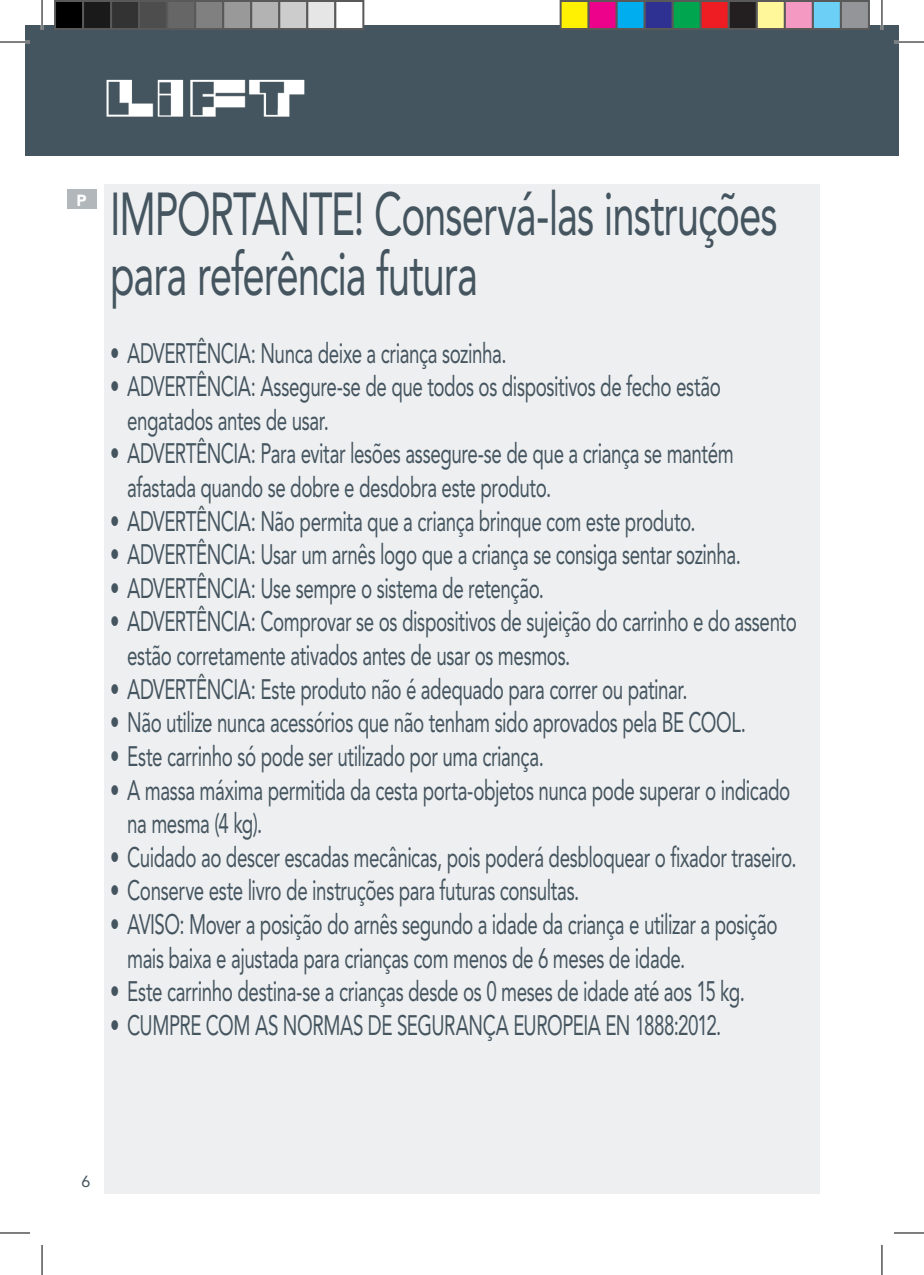
<style>
.page{position:relative;width:924px;height:1275px;background:#fff}
.page>*{position:absolute;margin:0;border:0;box-sizing:border-box;transform-origin:0 0}
.t1{font:60px/60px "Avenir LT";letter-spacing:-.025em;color:#45555f;scale:.67 1}
.t2{font:28px/33.6px "Avenir LT";letter-spacing:-.02em;color:#45555f;scale:.67 1}
.t3{font:16px "Avenir LT";color:#45555f}
.t4{font:900 16px "Avenir LT";color:#fff}
</style>
<div class="page">
<div style="left:25px;top:25px;width:873px;height:130px;background:#45555f"></div>
<div style="left:104px;top:184px;width:715px;height:1009px;background:#eeeff1"></div>
<img style="left:106px;top:79px;width:199px;height:38px">
<div style="left:67px;top:189px;width:30px;height:20px;background:#b2b7bb"></div>
<hr style="left:0;top:41px;width:30px;height:2px;background:#fff">
<hr style="left:893px;top:41px;width:30px;height:2px;background:#fff">
<hr style="left:41px;top:0;width:2px;height:30px;background:#fff">
<hr style="left:880px;top:0;width:2px;height:30px;background:#fff">
<hr style="left:0;top:42px;width:30px;height:1px;background:#000">
<hr style="left:893px;top:42px;width:30px;height:1px;background:#000">
<hr style="left:0;top:1232px;width:30px;height:1px;background:#000">
<hr style="left:893px;top:1232px;width:30px;height:1px;background:#000">
<hr style="left:42px;top:0;width:1px;height:30px;background:#000">
<hr style="left:42px;top:1245px;width:1px;height:30px;background:#000">
<hr style="left:881px;top:0;width:1px;height:30px;background:#000">
<hr style="left:881px;top:1245px;width:1px;height:30px;background:#000">
<div style="left:55px;top:1px;width:28px;height:28px;background:#000"></div>
<div style="left:54px;top:0;width:30px;height:30px;border:2px solid #595959"></div>
<div style="left:83px;top:1px;width:28px;height:28px;background:#1a1a1a"></div>
<div style="left:82px;top:0;width:30px;height:30px;border:2px solid #595959"></div>
<div style="left:111px;top:1px;width:28px;height:28px;background:#333"></div>
<div style="left:110px;top:0;width:30px;height:30px;border:2px solid #595959"></div>
<div style="left:139px;top:1px;width:28px;height:28px;background:#4d4d4d"></div>
<div style="left:138px;top:0;width:30px;height:30px;border:2px solid #595959"></div>
<div style="left:167px;top:1px;width:28px;height:28px;background:#666"></div>
<div style="left:166px;top:0;width:30px;height:30px;border:2px solid #595959"></div>
<div style="left:195px;top:1px;width:28px;height:28px;background:#808080"></div>
<div style="left:194px;top:0;width:30px;height:30px;border:2px solid #595959"></div>
<div style="left:223px;top:1px;width:28px;height:28px;background:#999"></div>
<div style="left:222px;top:0;width:30px;height:30px;border:2px solid #595959"></div>
<div style="left:251px;top:1px;width:28px;height:28px;background:#b3b3b3"></div>
<div style="left:250px;top:0;width:30px;height:30px;border:2px solid #595959"></div>
<div style="left:279px;top:1px;width:28px;height:28px;background:#ccc"></div>
<div style="left:278px;top:0;width:30px;height:30px;border:2px solid #595959"></div>
<div style="left:307px;top:1px;width:28px;height:28px;background:#e6e6e6"></div>
<div style="left:306px;top:0;width:30px;height:30px;border:2px solid #595959"></div>
<div style="left:335px;top:1px;width:28px;height:28px;background:#fff"></div>
<div style="left:334px;top:0;width:30px;height:30px;border:2px solid #595959"></div>
<div style="left:560px;top:1px;width:28px;height:28px;background:#fff101"></div>
<div style="left:559px;top:0;width:30px;height:30px;border:2px solid #595959"></div>
<div style="left:588px;top:1px;width:28px;height:28px;background:#ed028c"></div>
<div style="left:587px;top:0;width:30px;height:30px;border:2px solid #595959"></div>
<div style="left:616px;top:1px;width:28px;height:28px;background:#00aeef"></div>
<div style="left:615px;top:0;width:30px;height:30px;border:2px solid #595959"></div>
<div style="left:644px;top:1px;width:28px;height:28px;background:#2e3092"></div>
<div style="left:643px;top:0;width:30px;height:30px;border:2px solid #595959"></div>
<div style="left:672px;top:1px;width:28px;height:28px;background:#00a54f"></div>
<div style="left:671px;top:0;width:30px;height:30px;border:2px solid #595959"></div>
<div style="left:700px;top:1px;width:28px;height:28px;background:#ee1d23"></div>
<div style="left:699px;top:0;width:30px;height:30px;border:2px solid #595959"></div>
<div style="left:728px;top:1px;width:28px;height:28px;background:#231f20"></div>
<div style="left:727px;top:0;width:30px;height:30px;border:2px solid #595959"></div>
<div style="left:756px;top:1px;width:28px;height:28px;background:#fff79a"></div>
<div style="left:755px;top:0;width:30px;height:30px;border:2px solid #595959"></div>
<div style="left:784px;top:1px;width:28px;height:28px;background:#f499c2"></div>
<div style="left:783px;top:0;width:30px;height:30px;border:2px solid #595959"></div>
<div style="left:812px;top:1px;width:28px;height:28px;background:#6bcff6"></div>
<div style="left:811px;top:0;width:30px;height:30px;border:2px solid #595959"></div>
<div style="left:840px;top:1px;width:28px;height:28px;background:#939598"></div>
<div style="left:839px;top:0;width:30px;height:30px;border:2px solid #595959"></div>
<p class="t4" style="left:76px;top:190px;width:12px">P</p>
<p class="t1" style="left:110px;top:185px;width:997px">IMPORTANTE! Conservá-las instruções para referência futura</p>
<p class="t2" style="left:110px;top:336px;width:593px">• ADVERTÊNCIA: Nunca deixe a criança sozinha.</p>
<p class="t2" style="left:127px;top:370px;width:887px;text-indent:-17px">• ADVERTÊNCIA: Assegure-se de que todos os dispositivos de fecho estão engatados antes de usar.</p>
<p class="t2" style="left:127px;top:437px;width:906px;text-indent:-17px">• ADVERTÊNCIA: Para evitar lesões assegure-se de que a criança se mantém afastada quando se dobre e desdobra este produto.</p>
<p class="t2" style="left:110px;top:504px;width:875px">• ADVERTÊNCIA: Não permita que a criança brinque com este produto.</p>
<p class="t2" style="left:110px;top:538px;width:942px">• ADVERTÊNCIA: Usar um arnês logo que a criança se consiga sentar sozinha.</p>
<p class="t2" style="left:110px;top:571px;width:649px">• ADVERTÊNCIA: Use sempre o sistema de retenção.</p>
<p class="t2" style="left:127px;top:605px;width:1000px;text-indent:-17px">• ADVERTÊNCIA: Comprovar se os dispositivos de sujeição do carrinho e do assento estão corretamente ativados antes de usar os mesmos.</p>
<p class="t2" style="left:110px;top:672px;width:863px">• ADVERTÊNCIA: Este produto não é adequado para correr ou patinar.</p>
<p class="t2" style="left:110px;top:706px;width:949px">• Não utilize nunca acessórios que não tenham sido aprovados pela BE COOL.</p>
<p class="t2" style="left:110px;top:739px;width:648px">• Este carrinho só pode ser utilizado por uma criança.</p>
<p class="t2" style="left:127px;top:773px;width:990px;text-indent:-17px">• A massa máxima permitida da cesta porta-objetos nunca pode superar o indicado na mesma (4 kg).</p>
<p class="t2" style="left:110px;top:840px;width:1025px">• Cuidado ao descer escadas mecânicas, pois poderá desbloquear o fixador traseiro.</p>
<p class="t2" style="left:110px;top:874px;width:701px">• Conserve este livro de instruções para futuras consultas.</p>
<p class="t2" style="left:127px;top:907px;width:971px;text-indent:-17px">• AVISO: Mover a posição do arnês segundo a idade da criança e utilizar a posição mais baixa e ajustada para crianças com menos de 6 meses de idade.</p>
<p class="t2" style="left:110px;top:975px;width:948px">• Este carrinho destina-se a crianças desde os 0 meses de idade até aos 15 kg.</p>
<p class="t2" style="left:110px;top:1008px;width:913px">• CUMPRE COM AS NORMAS DE SEGURANÇA EUROPEIA EN 1888:2012.</p>
<p class="t3" style="left:81px;top:1172px;width:10px">6</p>
</div>
